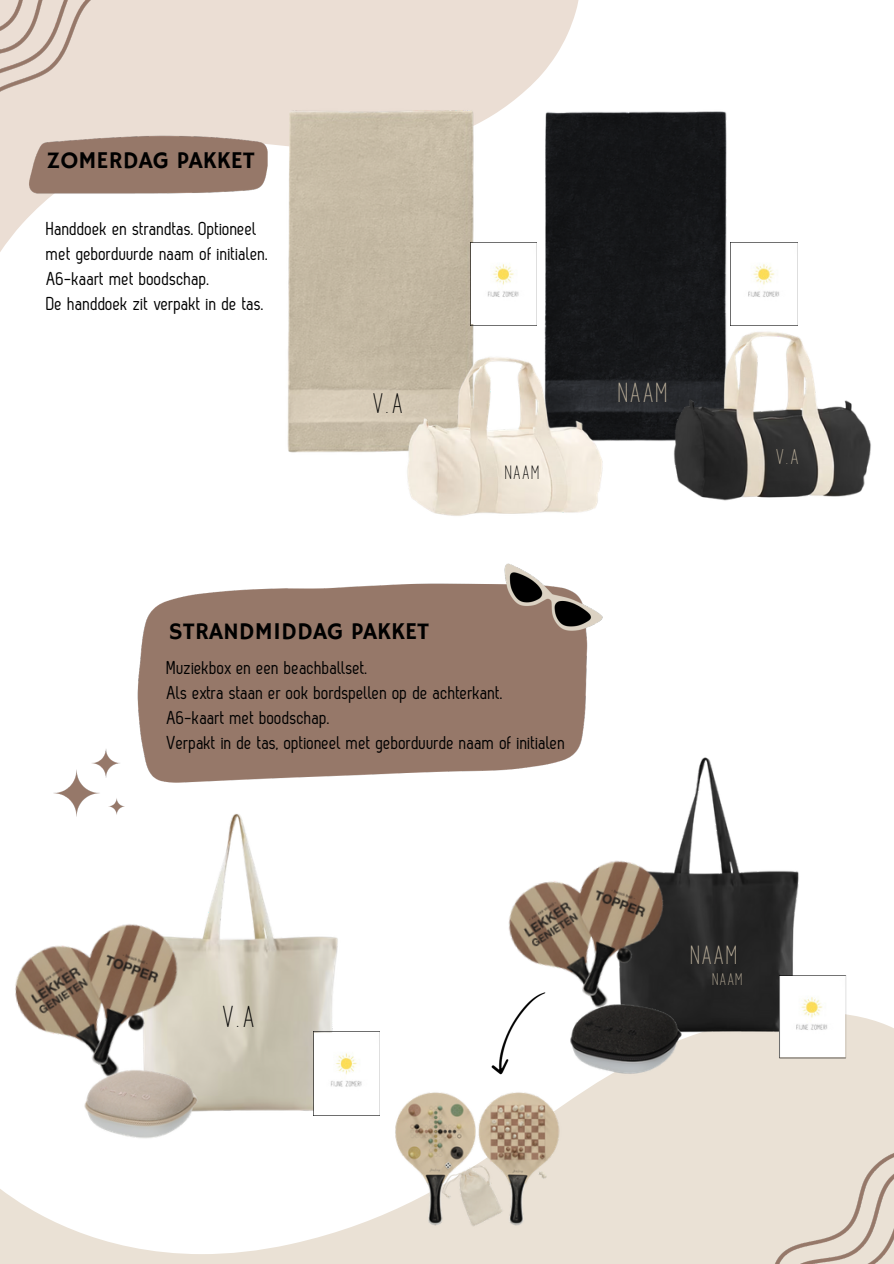
<style>
.page{position:relative;width:894px;height:1264px;background:#fff}
.page>*{position:absolute;margin:0;border:0;box-sizing:border-box;transform-origin:0 0}
.t1{font:700 24.15px "Athens";color:#000}
.t2{font:24px "Hammersmith One";color:#000}
.t3{font:700 22.5px "Athens";color:#000}
.t4{font:700 22.05px "Athens";color:#bdb19c}
.t5{font:700 21px "Athens";color:#bdb19c}
.t6{font:18.75px/24.8px "Zag";color:#000}
.t7{font:700 17.1px "Athens";color:#bdb19c}
.t8{font:700 15.45px "Athens";color:#000}
.t9{font:700 13.5px "Athens";color:#bdb19c}
</style>
<div class="page">
<img style="left:0;top:0;width:871px;height:516px">
<img style="left:0;top:563px;width:893px;height:700px">
<p class="t2" style="left:47px;top:146px;width:209px">ZOMERDAG PAKKET</p>
<p class="t6" style="left:47px;top:217px;width:223px">Handdoek en strandtas. Optioneel met geborduurde naam of initialen.<br>A6-kaart met boodschap.<br>De handdoek zit verpakt in de tas.</p>
<p class="t3" style="left:373px;top:386px;width:32px">V.A</p>
<p class="t8" style="left:505px;top:461px;width:36px">NAAM</p>
<p class="t4" style="left:618px;top:376px;width:50px">NAAM</p>
<p class="t2" style="left:169px;top:617px;width:261px">STRANDMIDDAG PAKKET</p>
<p class="t6" style="left:167px;top:656px;width:400px">Muziekbox en een beachballset.<br>Als extra staan er ook bordspellen op de achterkant.<br>A6-kaart met boodschap.<br>Verpakt in de tas, optioneel met geborduurde naam of initialen</p>
<p class="t7" style="left:776px;top:444px;width:24px">V.A</p>
<p class="t1" style="left:223px;top:998px;width:34px">V.A</p>
<p class="t5" style="left:690px;top:939px;width:48px">NAAM</p>
<p class="t9" style="left:712px;top:969px;width:31px">NAAM</p>
</div>
